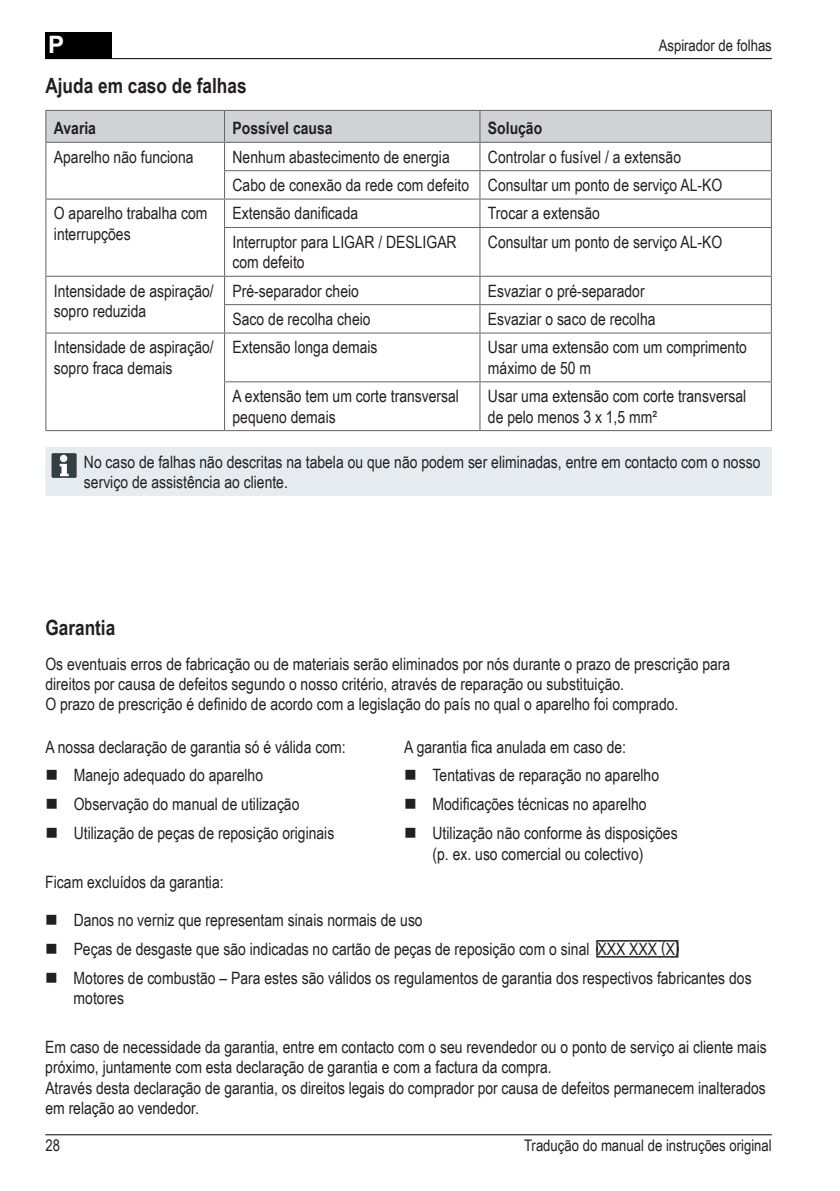
<style>
.page{position:relative;width:840px;height:1191px;background:#fff}
.page>*{position:absolute;margin:0;border:0;box-sizing:border-box;transform-origin:0 0}
.t1{font:700 24px "Arial";color:#fff}
.t2{font:700 21px "Arial Narrow";color:#231f20}
.t3{font:17px/20.4px "Arial Narrow";color:#231f20}
.t4{font:700 17px "Arial Narrow";color:#231f20}
.t5{font:16px "Arial Narrow";color:#231f20}
</style>
<div class="page">
<div style="left:45px;top:32px;width:67px;height:27px;background:#000"></div>
<hr style="left:45px;top:1134px;width:726px;height:1px;background:#000">
<hr style="left:45px;top:58px;width:726px;height:1px;background:#000">
<hr style="left:45px;top:227px;width:1px;height:49px;background:#636366">
<svg style="left:45px;top:110px;width:726px;height:117px"></svg>
<hr style="left:479px;top:199px;width:292px;height:1px;background:#636366">
<hr style="left:224px;top:228px;width:1px;height:48px;background:#636366">
<hr style="left:224px;top:227px;width:255px;height:1px;background:#636366">
<hr style="left:479px;top:228px;width:1px;height:48px;background:#636366">
<hr style="left:770px;top:228px;width:1px;height:48px;background:#636366">
<hr style="left:479px;top:227px;width:292px;height:1px;background:#636366">
<svg style="left:45px;top:277px;width:1px;height:55px"></svg>
<hr style="left:45px;top:276px;width:179px;height:1px;background:#636366">
<hr style="left:224px;top:276px;width:255px;height:1px;background:#636366">
<hr style="left:479px;top:276px;width:292px;height:1px;background:#636366">
<svg style="left:224px;top:277px;width:1px;height:55px"></svg>
<hr style="left:224px;top:304px;width:255px;height:1px;background:#636366">
<svg style="left:479px;top:277px;width:1px;height:55px"></svg>
<svg style="left:770px;top:277px;width:1px;height:55px"></svg>
<hr style="left:479px;top:304px;width:292px;height:1px;background:#636366">
<hr style="left:45px;top:333px;width:1px;height:49px;background:#636366">
<hr style="left:45px;top:382px;width:1px;height:48px;background:#636366">
<hr style="left:45px;top:332px;width:179px;height:1px;background:#636366">
<hr style="left:45px;top:430px;width:179px;height:1px;background:#636366">
<hr style="left:224px;top:333px;width:1px;height:48px;background:#636366">
<hr style="left:224px;top:332px;width:255px;height:1px;background:#636366">
<hr style="left:479px;top:333px;width:1px;height:48px;background:#636366">
<hr style="left:770px;top:333px;width:1px;height:48px;background:#636366">
<hr style="left:479px;top:332px;width:292px;height:1px;background:#636366">
<hr style="left:224px;top:382px;width:1px;height:48px;background:#636366">
<hr style="left:224px;top:381px;width:255px;height:1px;background:#636366">
<hr style="left:224px;top:430px;width:255px;height:1px;background:#636366">
<hr style="left:479px;top:382px;width:1px;height:48px;background:#636366">
<hr style="left:770px;top:382px;width:1px;height:48px;background:#636366">
<hr style="left:479px;top:381px;width:292px;height:1px;background:#636366">
<hr style="left:479px;top:430px;width:292px;height:1px;background:#636366">
<div style="left:45px;top:447px;width:726px;height:49px;background:#e6ebef"></div>
<div style="left:60px;top:455px;width:7px;height:7px;background:#fff;border-radius:50%"></div>
<h1 class="t1" style="left:48px;top:29px;width:18px">P</h1>
<p class="t5" style="left:658px;top:34px;width:115px">Aspirador de folhas</p>
<p class="t2" style="left:45px;top:70px;width:202px">Ajuda em caso de falhas</p>
<p class="t4" style="left:54px;top:115px;width:44px">Avaria</p>
<p class="t4" style="left:232px;top:115px;width:101px">Possível causa</p>
<p class="t4" style="left:487px;top:115px;width:56px">Solução</p>
<p class="t3" style="left:54px;top:146px;width:141px">Aparelho não funciona</p>
<p class="t3" style="left:232px;top:146px;width:218px">Nenhum abastecimento de energia</p>
<p class="t3" style="left:232px;top:142px;width:491px;line-height:28.4px;text-indent:255px">Controlar o fusível / a extensão<br>Cabo de conexão da rede com defeito Consultar um ponto de serviço AL-KO</p>
<p class="t3" style="left:54px;top:203px;width:155px">O aparelho trabalha com interrupções</p>
<p class="t3" style="left:232px;top:203px;width:127px">Extensão danificada</p>
<p class="t3" style="left:487px;top:203px;width:113px">Trocar a extensão</p>
<p class="t3" style="left:232px;top:231px;width:225px">Interruptor para LIGAR / DESLIGAR com defeito</p>
<p class="t3" style="left:487px;top:231px;width:236px">Consultar um ponto de serviço AL-KO</p>
<p class="t3" style="left:54px;top:280px;width:161px">Intensidade de aspiração/ sopro reduzida</p>
<p class="t3" style="left:232px;top:280px;width:128px">Pré-separador cheio</p>
<p class="t3" style="left:487px;top:280px;width:158px">Esvaziar o pré-separador</p>
<p class="t3" style="left:232px;top:308px;width:139px">Saco de recolha cheio</p>
<p class="t3" style="left:487px;top:308px;width:169px">Esvaziar o saco de recolha</p>
<p class="t3" style="left:54px;top:336px;width:161px">Intensidade de aspiração/ sopro fraca demais</p>
<p class="t3" style="left:232px;top:336px;width:146px">Extensão longa demais</p>
<p class="t3" style="left:487px;top:336px;width:260px">Usar uma extensão com um comprimento máximo de 50 m</p>
<p class="t3" style="left:232px;top:385px;width:228px">A extensão tem um corte transversal pequeno demais</p>
<p class="t3" style="left:487px;top:385px;width:259px">Usar uma extensão com corte transversal de pelo menos 3 x 1,5 mm²</p>
<p class="t3" style="left:84px;top:451px;width:677px">No caso de falhas não descritas na tabela ou que não podem ser eliminadas, entre em contacto com o nosso serviço de assistência ao cliente.</p>
<p class="t2" style="left:45px;top:611px;width:71px">Garantia</p>
<p class="t3" style="left:45px;top:653px;width:686px">Os eventuais erros de fabricação ou de materiais serão eliminados por nós durante o prazo de prescrição para direitos por causa de defeitos segundo o nosso critério, através de reparação ou substituição.<br>O prazo de prescrição é definido de acordo com a legislação do país no qual o aparelho foi comprado.</p>
<p class="t3" style="left:45px;top:736px;width:301px">A nossa declaração de garantia só é válida com:</p>
<p class="t3" style="left:404px;top:736px;width:223px">A garantia fica anulada em caso de:</p>
<p class="t3" style="left:74px;top:760px;width:262px;line-height:28.8px">Manejo adequado do aparelho<br>Observação do manual de utilização<br>Utilização de peças de reposição originais</p>
<p class="t3" style="left:432px;top:760px;width:246px;line-height:28.8px">Tentativas de reparação no aparelho<br>Modificações técnicas no aparelho<br>Utilização não conforme às disposições</p>
<p class="t3" style="left:432px;top:842px;width:212px">(p. ex. uso comercial ou colectivo)</p>
<p class="t3" style="left:45px;top:871px;width:180px">Ficam excluídos da garantia:</p>
<p class="t3" style="left:74px;top:904px;width:679px;line-height:29px">Danos no verniz que representam sinais normais de uso<br>Peças de desgaste que são indicadas no cartão de peças de reposição com o sinal XXX XXX (X)<br>Motores de combustão – Para estes são válidos os regulamentos de garantia dos respectivos fabricantes dos</p>
<p class="t3" style="left:74px;top:987px;width:52px">motores</p>
<p class="t3" style="left:45px;top:1036px;width:722px">Em caso de necessidade da garantia, entre em contacto com o seu revendedor ou o ponto de serviço ai cliente mais próximo, juntamente com esta declaração de garantia e com a factura da compra.<br>Através desta declaração de garantia, os direitos legais do comprador por causa de defeitos permanecem inalterados em relação ao vendedor.</p>
<p class="t3" style="left:590px;top:931px;width:94px;line-height:16px">┌──────┐ └──────┘</p>
<p class="t5" style="left:45px;top:1133px;width:16px">28</p>
<p class="t5" style="left:524px;top:1133px;width:249px">Tradução do manual de instruções original</p>
</div>
